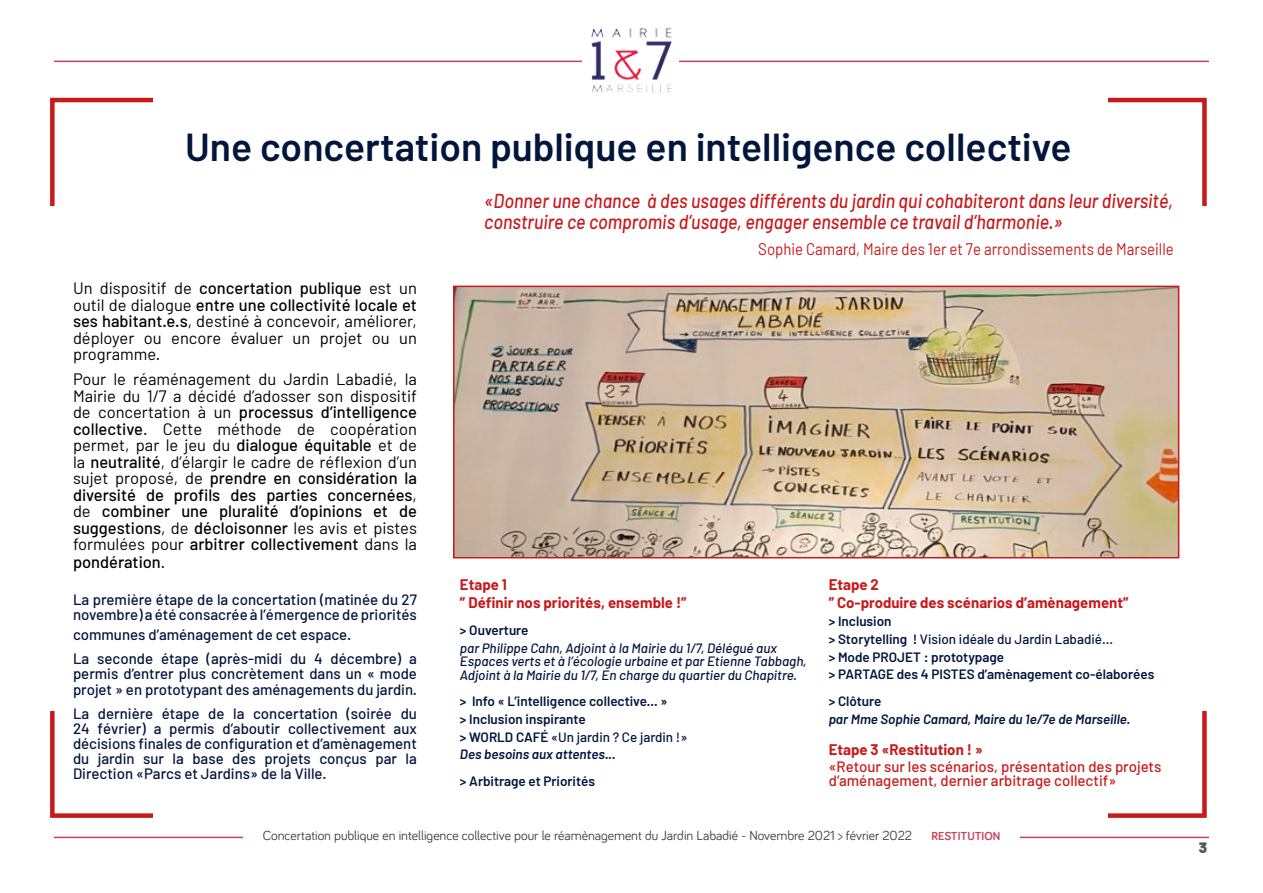
<style>
.page{position:relative;width:1263px;height:893px;background:#fff}
.page>*{position:absolute;margin:0;border:0;box-sizing:border-box;transform-origin:0 0}
.t1{font:600 39px "Barlow";color:#02163b}
.t2{font:italic 500 20.1px/21px "Barlow";color:#c8191b;scale:.89 1}
.t3{font:16.8px "Barlow";color:#c8191b;scale:.89 1}
.t4{font:16.5px/16.5px "Barlow";color:#000;text-align:justify}
.t5{font:500 16.5px "Barlow";color:#000}
.t6{font:500 15px/15px "Barlow";color:#02163b}
.t7{font:700 15px/17.7px "Barlow";color:#c8191b}
.t8{font:500 15px/13.5px "Barlow";color:#c8191b}
.t9{font:900 15px "Barlow";color:#56575d}
.t10{font:600 13.5px/17.7px "Barlow";color:#02163b}
.t11{font:italic 500 13.5px/13.5px "Barlow";color:#02163b}
.t12{font:13.5px "Bariol";color:#3c3c3b}
.t13{font:italic 600 13.5px "Barlow";color:#02163b}
.t14{font:700 12px "Bariol";color:#c6445e}
.s1{font-weight:500}
.s2{font-weight:400}
.s3{font-style:italic}
</style>
<div class="page">
<hr style="left:54px;top:61px;width:1155px;height:1px;background:#c6445e">
<hr style="left:54px;top:837px;width:1155px;height:1px;background:#c6445e">
<div style="left:243px;top:829px;width:776px;height:16px;background:#fff"></div>
<div style="left:582px;top:15px;width:96px;height:98px;background:#fff"></div>
<img style="left:591px;top:27px;width:81px;height:66px">
<img style="left:456px;top:289px;width:720px;height:266px">
<div style="left:453px;top:286px;width:726px;height:272px;border:2px solid #c8191b"></div>
<h1 class="t1" style="left:185px;top:123px;width:888px">Une concertation publique en intelligence collective</h1>
<p class="t4" style="left:73px;top:280px;width:345px">Un dispositif de <span class="s1">concertation publique</span> est un outil de dialogue <span class="s1">entre une collectivité locale et ses habitant.e.s</span>, destiné à concevoir, améliorer, déployer ou encore évaluer un projet ou un programme.</p>
<p class="t4" style="left:73px;top:371px;width:345px">Pour le réaménagement du Jardin Labadié, la Mairie du 1/7 a décidé d’adosser son dispositif de concertation à un <span class="s1">processus d’intelligence collective</span>. Cette méthode de coopération permet, par le jeu du <span class="s1">dialogue équitable</span> et de la <span class="s1">neutralité</span>, d’élargir le cadre de réflexion d’un sujet proposé, de <span class="s1">prendre en considération la diversité de profils des parties concernées</span>, de <span class="s1">combiner une pluralité d’opinions et de suggestions</span>, de <span class="s1">décloisonner</span> les avis et pistes formulées pour <span class="s1">arbitrer collectivement</span> dans la</p>
<p class="t5" style="left:73px;top:552px;width:94px">pondération<span class="s2">.</span></p>
<p class="t6" style="left:73px;top:592px;width:345px">La première étape de la concertation (matinée du 27 novembre) a été consacrée à l’émergence de priorités</p>
<p class="t6" style="left:73px;top:622px;width:345px;line-height:24px">communes d’aménagement de cet espace.<br>La seconde étape (après-midi du 4 décembre) a</p>
<p class="t6" style="left:73px;top:665px;width:345px;line-height:16.5px">permis d’entrer plus concrètement dans un « mode projet » en prototypant des aménagements du jardin.</p>
<p class="t6" style="left:73px;top:706px;width:345px;text-align:justify">La dernière étape de la concertation (soirée du 24 février) a permis d’aboutir collectivement aux décisions finales de configuration et d’amènagement du jardin sur la base des projets conçus par la Direction «Parcs et Jardins» de la Ville.</p>
<p class="t2" style="left:484px;top:190px;width:775px">«Donner une chance à des usages différents du jardin qui cohabiteront dans leur diversité, construire ce compromis d’usage, engager ensemble ce travail d’harmonie.»</p>
<p class="t3" style="left:758px;top:238px;width:468px">Sophie Camard, Maire des 1er et 7e arrondissements de Marseille</p>
<p class="t7" style="left:460px;top:576px;width:228px">Etape 1<br>” Définir nos priorités, ensemble !”</p>
<p class="t10" style="left:460px;top:621px;width:70px">&gt; Ouverture</p>
<p class="t11" style="left:460px;top:641px;width:348px">par Philippe Cahn, Adjoint à la Mairie du 1/7, Délégué aux<br>Espaces verts et à l’écologie urbaine et par Etienne Tabbagh,<br>Adjoint à la Mairie du 1/7, En charge du quartier du Chapitre.</p>
<p class="t10" style="left:460px;top:692px;width:229px">&gt; Info « L’intelligence collective... »<br>&gt; Inclusion inspirante<br>&gt; WORLD CAFÉ <span class="s1">«Un jardin ? Ce jardin !»<br></span><span class="s3">Des besoins aux attentes...</span></p>
<p class="t10" style="left:460px;top:772px;width:137px">&gt; Arbitrage et Priorités</p>
<p class="t7" style="left:829px;top:576px;width:301px">Etape 2<br>” Co-produire des scénarios d’amènagement”</p>
<p class="t10" style="left:829px;top:612px;width:327px">&gt; Inclusion<br>&gt; Storytelling ! <span class="s1">Vision idéale du Jardin Labadié...<br></span>&gt; Mode PROJET : prototypage<br>&gt; PARTAGE des 4 PISTES d’amènagement co-élaborées</p>
<p class="t10" style="left:829px;top:692px;width:54px">&gt; Clôture</p>
<p class="t13" style="left:829px;top:710px;width:303px">par Mme Sophie Camard, Maire du 1e/7e de Marseille.</p>
<p class="t7" style="left:829px;top:740px;width:156px">Etape 3 «Restitution ! »</p>
<p class="t8" style="left:829px;top:760px;width:334px">«Retour sur les scénarios, présentation des projets d’aménagement, dernier arbitrage collectif»</p>
<p class="t12" style="left:263px;top:826px;width:651px">Concertation publique en intelligence collective pour le réamènagement du Jardin Labadié - Novembre 2021 &gt; février 2022</p>
<p class="t14" style="left:931px;top:828px;width:70px">RESTITUTION</p>
<p class="t9" style="left:1199px;top:838px;width:10px">3</p>
</div>
